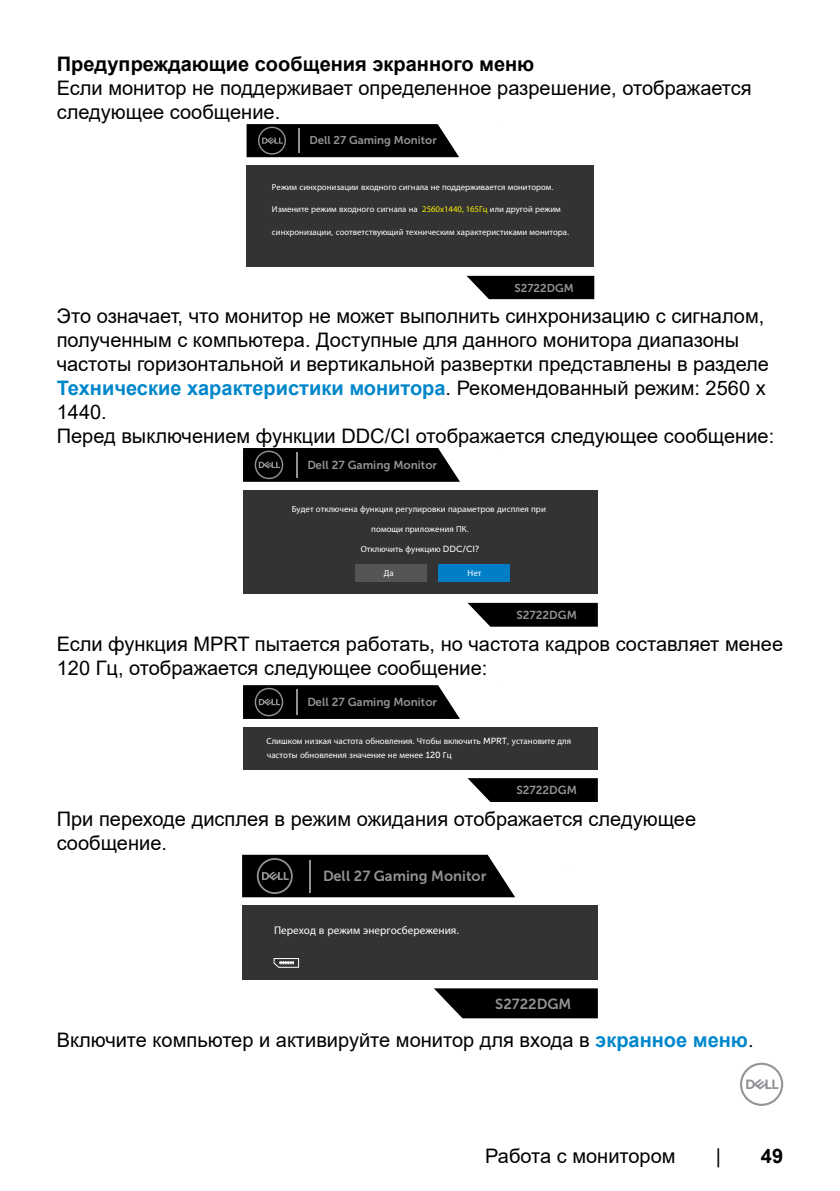
<style>
.page{position:relative;width:840px;height:1191px;background:#fff}
.page>*{position:absolute;margin:0;border:0;box-sizing:border-box;transform-origin:0 0}
.t1{font:20px/24px "Arial";color:#000}
.t2{font:700 20px "Arial";color:#000}
.t3{font:14.6px "Museo Sans For Dell 700";color:#939393}
.t4{font:11.6px "Museo Sans For Dell 700";color:#939393}
.t5{font:11.4px "Museo Sans For Dell 700";color:#939393}
.t6{font:11.2px "Myriad Pro";color:#fff}
.t7{font:8.8px/13.6px "Myriad Pro";color:#fff}
.s1{font-family:"Museo Sans For Dell 500"}
.s2{color:#fff200}
.s3{font-weight:700;color:#0087cb}
</style>
<div class="page">
<svg style="left:740px;top:1062px;width:42px;height:44px"></svg>
<svg style="left:467px;top:276px;width:127px;height:23px;background:#151515"></svg>
<div style="left:246px;top:165px;width:347px;height:102px;background:#333"></div>
<svg style="left:246px;top:124px;width:213px;height:33px;background:#111"></svg>
<hr style="left:298px;top:128px;width:2px;height:25px;background:#939393">
<svg style="left:467px;top:603px;width:130px;height:23px;background:#161616"></svg>
<div style="left:242px;top:490px;width:355px;height:103px;background:#333"></div>
<div style="left:437px;top:564px;width:72px;height:18px;background:#007fc8"></div>
<div style="left:355px;top:564px;width:71px;height:18px;background:#555"></div>
<svg style="left:243px;top:448px;width:216px;height:34px;background:#121212"></svg>
<svg style="left:467px;top:778px;width:130px;height:24px;background:#191919"></svg>
<div style="left:242px;top:727px;width:355px;height:43px;background:#333"></div>
<svg style="left:243px;top:685px;width:216px;height:34px;background:#121212"></svg>
<svg style="left:434px;top:988px;width:163px;height:30px;background:#181818"></svg>
<div style="left:242px;top:905px;width:355px;height:75px;background:#333"></div>
<svg style="left:273px;top:958px;width:26px;height:9px"></svg>
<svg style="left:242px;top:854px;width:273px;height:43px;background:#151515"></svg>
<hr style="left:309px;top:860px;width:2px;height:32px;background:#939393">
<p class="t2" style="left:57px;top:50px;width:479px">Предупреждающие сообщения экранного меню</p>
<p class="t1" style="left:57px;top:76px;width:696px">Если монитор не поддерживает определенное разрешение, отображается следующее сообщение.</p>
<p class="t5" style="left:309px;top:134px;width:129px">Dell 27 Gaming Monitor</p>
<p class="t7" style="left:272px;top:180px;width:283px">Режим синхронизации входного сигнала не поддерживается монитором<span class="s1">.</span></p>
<p class="t7" style="left:272px;top:202px;width:290px">Измените режим входного сигнала на <span class="s2">2560x1440, 165Гц</span> или другой режим</p>
<p class="t7" style="left:272px;top:225px;width:299px">синхронизации<span class="s1">,</span> соответствующий техническим характеристиками монитора<span class="s1">.</span></p>
<p class="t5" style="left:514px;top:281px;width:61px">S2722DGM</p>
<p class="t1" style="left:57px;top:304px;width:718px">Это означает, что монитор не может выполнить синхронизацию с сигналом, полученным с компьютера. Доступные для данного монитора диапазоны частоты горизонтальной и вертикальной развертки представлены в разделе <span class="s3">Технические характеристики монитора</span>. Рекомендованный режим: 2560 x 1440.<br>Перед выключением функции DDC/CI отображается следующее сообщение:</p>
<p class="t4" style="left:307px;top:458px;width:131px">Dell 27 Gaming Monitor</p>
<p class="t7" style="left:291px;top:502px;width:255px">Будет отключена функция регулировки параметров дисплея при</p>
<p class="t7" style="left:371px;top:522px;width:99px">помощи приложения ПК<span class="s1">.</span></p>
<p class="t7" style="left:360px;top:542px;width:120px">Отключить функцию <span class="s1">DDC/CI?</span></p>
<p class="t7" style="left:383px;top:566px;width:11px">Да</p>
<p class="t7" style="left:467px;top:566px;width:15px">Нет</p>
<p class="t4" style="left:516px;top:608px;width:62px">S2722DGM</p>
<p class="t1" style="left:57px;top:631px;width:727px">Если функция MPRT пытается работать, но частота кадров составляет менее<br>120 Гц, отображается следующее сообщение:</p>
<p class="t4" style="left:307px;top:695px;width:131px">Dell 27 Gaming Monitor</p>
<p class="t7" style="left:266px;top:734px;width:306px">Слишком низкая частота обновления<span class="s1">.</span> Чтобы включить <span class="s1">MPRT,</span> установите для частоты обновления значение не менее <span class="s1">120</span> Гц</p>
<p class="t4" style="left:516px;top:784px;width:62px">S2722DGM</p>
<p class="t1" style="left:57px;top:807px;width:640px">При переходе дисплея в режим ожидания отображается следующее сообщение.</p>
<p class="t3" style="left:323px;top:867px;width:165px">Dell 27 Gaming Monitor</p>
<p class="t6" style="left:274px;top:923px;width:187px">Переход в режим энергосбережения<span class="s1">.</span></p>
<p class="t3" style="left:495px;top:995px;width:78px">S2722DGM</p>
<p class="t1" style="left:57px;top:1028px;width:698px">Включите компьютер и активируйте монитор для входа в <span class="s3">экранное меню</span>.</p>
<p class="t1" style="left:485px;top:1143px;width:192px">Работа с монитором</p>
<p class="t1" style="left:715px;top:1143px;width:7px">|</p>
<p class="t2" style="left:760px;top:1141px;width:24px">49</p>
</div>
